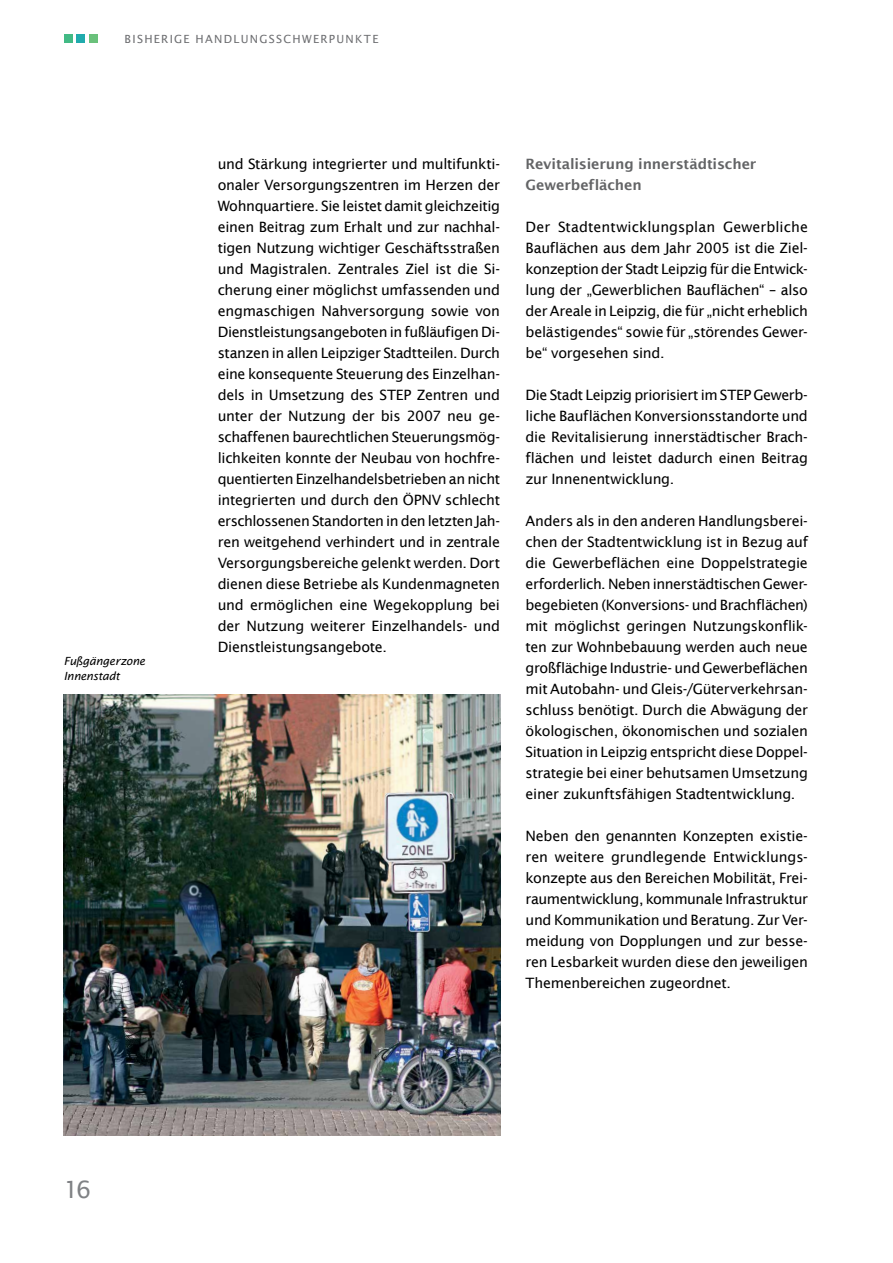
<style>
.page{position:relative;width:893px;height:1263px;background:#fff}
.page>*{position:absolute;margin:0;border:0;box-sizing:border-box;transform-origin:0 0}
.t1{font:24px "Lucida Sans";color:#808285}
.t2{font:14.25px/21px "Lucida Sans";letter-spacing:-.02em;color:#000;text-align:justify}
.t3{font:600 14.25px/21px "Lucida Sans";letter-spacing:-.01em;color:#636466}
.t4{font:11.25px "Lucida Sans";letter-spacing:.115em;color:#6d6e71}
.t5{font:italic 11.25px/15px "Lucida Sans";letter-spacing:-.02em;color:#000}
</style>
<div class="page">
<div style="left:64px;top:34px;width:8px;height:9px;background:#42ba85"></div>
<div style="left:77px;top:34px;width:8px;height:9px;background:#20abad"></div>
<div style="left:89px;top:34px;width:9px;height:9px;background:#6ac17b"></div>
<img style="left:64px;top:694px;width:436px;height:441px">
<p class="t4" style="left:125px;top:32px;width:255px">Bisherige Handlungsschwerpunkte</p>
<p class="t5" style="left:64px;top:653px;width:83px">Fußgängerzone<br>Innenstadt</p>
<p class="t2" style="left:218px;top:153px;width:284px">und Stärkung integrierter und multifunkti&shy;onaler Versorgungszentren im Herzen der Wohnquartiere. Sie leistet damit gleichzeitig einen Beitrag zum Erhalt und zur nachhal&shy;tigen Nutzung wichtiger Geschäftsstraßen und Magistralen. Zentrales Ziel ist die Si&shy;cherung einer möglichst umfassenden und engmaschigen Nahversorgung sowie von Dienstleistungsangeboten in fußläufigen Di&shy;stanzen in allen Leipziger Stadtteilen. Durch eine konsequente Steuerung des Einzelhan&shy;dels in Umsetzung des STEP Zentren und unter der Nutzung der bis 2007 neu ge&shy;schaffenen baurechtlichen Steuerungsmög&shy;lichkeiten konnte der Neubau von hochfre&shy;quentierten Einzelhandelsbetrieben an nicht integrierten und durch den ÖPNV schlecht erschlossenen Standorten in den letzten Jah&shy;ren weitgehend verhindert und in zentrale Versorgungsbereiche gelenkt werden. Dort dienen diese Betriebe als Kundenmagneten und ermöglichen eine Wegekopplung bei der Nutzung weiterer Einzelhandels- und Dienstleistungsangebote.</p>
<p class="t3" style="left:526px;top:153px;width:232px">Revitalisierung innerstädtischer<br>Gewerbeflächen</p>
<p class="t2" style="left:526px;top:217px;width:284px">Der Stadtentwicklungsplan Gewerbliche Bauflächen aus dem Jahr 2005 ist die Ziel&shy;konzeption der Stadt Leipzig für die Entwick&shy;lung der „Gewerblichen Bauflächen“ – also der Areale in Leipzig, die für „nicht erheblich belästigendes“ sowie für „störendes Gewer&shy;be“ vorgesehen sind.</p>
<p class="t2" style="left:526px;top:385px;width:284px">Die Stadt Leipzig priorisiert im STEP Gewerb&shy;liche Bauflächen Konversionsstandorte und die Revitalisierung innerstädtischer Brach&shy;flächen und leistet dadurch einen Beitrag zur Innenentwicklung.</p>
<p class="t2" style="left:526px;top:511px;width:284px">Anders als in den anderen Handlungsberei&shy;chen der Stadtentwicklung ist in Bezug auf die Gewerbeflächen eine Doppelstrategie erforderlich. Neben innerstädtischen Gewer&shy;begebieten (Konversions- und Brachflächen) mit möglichst geringen Nutzungskonflik&shy;ten zur Wohnbebauung werden auch neue großflächige Industrie- und Gewerbeflächen mit Autobahn- und Gleis-/Güterverkehrsan&shy;schluss benötigt. Durch die Abwägung der ökologischen, ökonomischen und sozialen Situation in Leipzig entspricht diese Doppel&shy;strategie bei einer behutsamen Umsetzung einer zukunftsfähigen Stadtentwicklung.</p>
<p class="t2" style="left:526px;top:826px;width:284px">Neben den genannten Konzepten existie&shy;ren weitere grundlegende Entwicklungs&shy;konzepte aus den Bereichen Mobilität, Frei&shy;raumentwicklung, kommunale Infrastruktur und Kommunikation und Beratung. Zur Ver&shy;meidung von Dopplungen und zur besse&shy;ren Lesbarkeit wurden diese den jeweiligen Themenbereichen zugeordnet.</p>
<h1 class="t1" style="left:64px;top:1176px;width:29px">16</h1>
</div>
